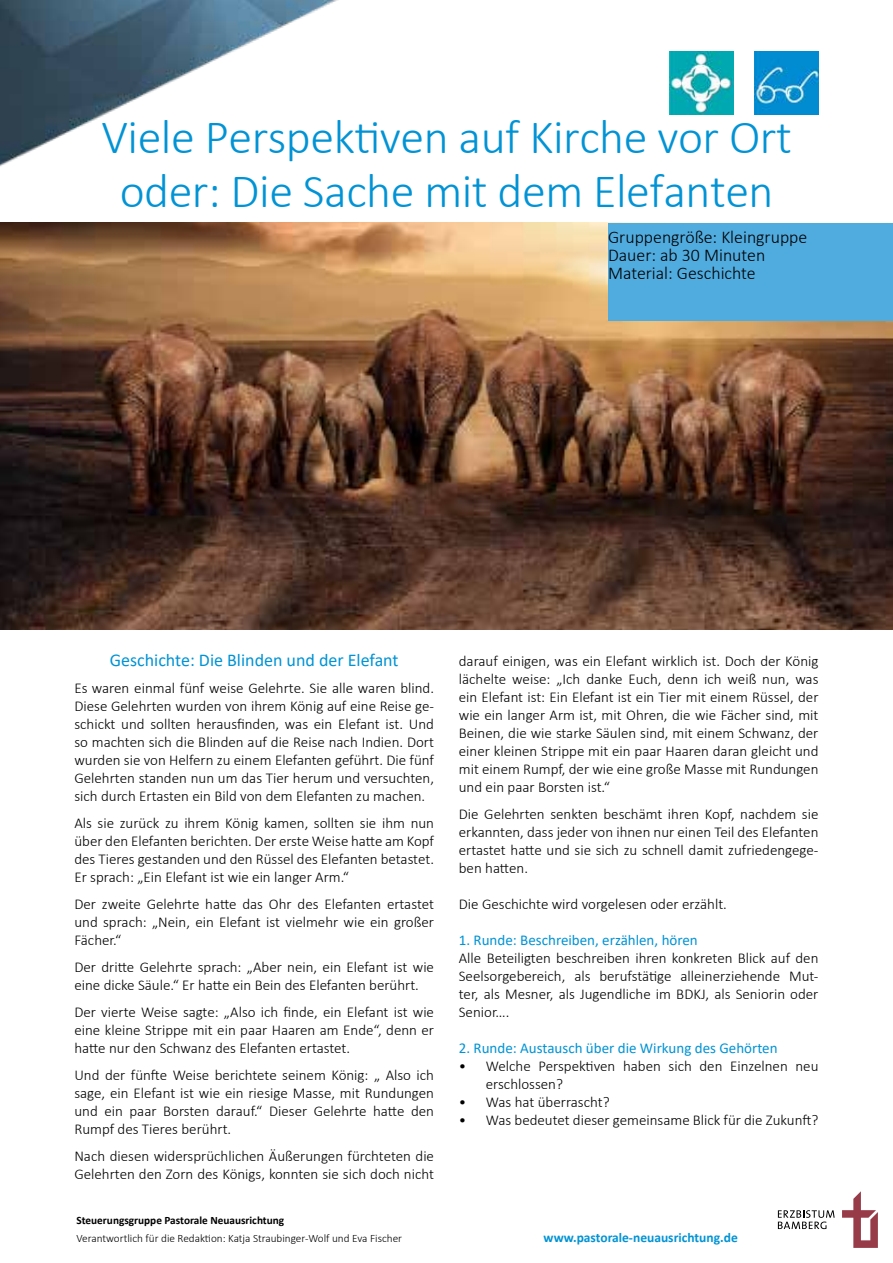
<style>
.page{position:relative;width:893px;height:1263px;background:#fff}
.page>*{position:absolute;margin:0;border:0;box-sizing:border-box;transform-origin:0 0}
.t1{font:300 48px/54px "Calibri";letter-spacing:-.01em;color:#0093d5;text-align:center}
.t2{font:300 18px/18px "Calibri";color:#000}
.t3{font:18px "Calibri";color:#0093d5}
.t4{font:300 15px/18px "Calibri";color:#000;text-align:justify}
.t5{font:15px "Calibri";color:#0093d5}
.t6{font:700 13.5px "Calibri";color:#0093d5}
.t7{font:300 11.25px "Calibri";color:#000}
.t8{font:700 11.25px "Calibri";color:#000}
</style>
<div class="page">
<img style="left:0;top:0;width:338px;height:167px">
<svg style="left:842px;top:1191px;width:36px;height:57px"></svg>
<svg style="left:778px;top:1210px;width:57px;height:19px"></svg>
<img style="left:755px;top:51px;width:64px;height:64px">
<img style="left:0;top:223px;width:893px;height:406px">
<img style="left:670px;top:51px;width:63px;height:64px">
<div style="left:608px;top:223px;width:285px;height:98px;background:#50abdf"></div>
<h1 class="t1" style="left:101px;top:110px;width:692px">Viele Perspektiven auf Kirche vor Ort oder: Die Sache mit dem Elefanten</h1>
<p class="t2" style="left:608px;top:228px;width:201px">Gruppengröße: Kleingruppe<br>Dauer: ab 30 Minuten<br>Material: Geschichte</p>
<p class="t3" style="left:110px;top:648px;width:290px">Geschichte: Die Blinden und der Elefant</p>
<p class="t4" style="left:74px;top:679px;width:361px">Es waren einmal fünf weise Gelehrte. Sie alle waren blind.<br>Diese Gelehrten wurden von ihrem König auf eine Reise ge&shy;schickt und sollten herausfinden, was ein Elefant ist. Und so machten sich die Blinden auf die Reise nach Indien. Dort wurden sie von Helfern zu einem Elefanten geführt. Die fünf Gelehrten standen nun um das Tier herum und versuchten, sich durch Ertasten ein Bild von dem Elefanten zu machen.</p>
<p class="t4" style="left:74px;top:814px;width:361px">Als sie zurück zu ihrem König kamen, sollten sie ihm nun über den Elefanten berichten. Der erste Weise hatte am Kopf des Tieres gestanden und den Rüssel des Elefanten betastet.<br>Er sprach: „Ein Elefant ist wie ein langer Arm.“</p>
<p class="t4" style="left:74px;top:895px;width:361px">Der zweite Gelehrte hatte das Ohr des Elefanten ertastet und sprach: „Nein, ein Elefant ist vielmehr wie ein großer Fächer.“</p>
<p class="t4" style="left:74px;top:958px;width:361px">Der dritte Gelehrte sprach: „Aber nein, ein Elefant ist wie eine dicke Säule.“ Er hatte ein Bein des Elefanten berührt.</p>
<p class="t4" style="left:74px;top:1003px;width:361px">Der vierte Weise sagte: „Also ich finde, ein Elefant ist wie eine kleine Strippe mit ein paar Haaren am Ende“, denn er hatte nur den Schwanz des Elefanten ertastet.</p>
<p class="t4" style="left:74px;top:1066px;width:361px">Und der fünfte Weise berichtete seinem König: „ Also ich sage, ein Elefant ist wie ein riesige Masse, mit Rundungen und ein paar Borsten darauf.“ Dieser Gelehrte hatte den Rumpf des Tieres berührt.</p>
<p class="t4" style="left:74px;top:1147px;width:361px">Nach diesen widersprüchlichen Äußerungen fürchteten die<br>Gelehrten den Zorn des Königs, konnten sie sich doch nicht</p>
<p class="t4" style="left:459px;top:652px;width:361px">darauf einigen, was ein Elefant wirklich ist. Doch der König lächelte weise: „Ich danke Euch, denn ich weiß nun, was ein Elefant ist: Ein Elefant ist ein Tier mit einem Rüssel, der wie ein langer Arm ist, mit Ohren, die wie Fächer sind, mit Beinen, die wie starke Säulen sind, mit einem Schwanz, der einer kleinen Strippe mit ein paar Haaren daran gleicht und mit einem Rumpf, der wie eine große Masse mit Rundungen und ein paar Borsten ist.“</p>
<p class="t4" style="left:459px;top:805px;width:361px">Die Gelehrten senkten beschämt ihren Kopf, nachdem sie erkannten, dass jeder von ihnen nur einen Teil des Elefanten ertastet hatte und sie sich zu schnell damit zufriedengege&shy;ben hatten.</p>
<p class="t4" style="left:459px;top:895px;width:270px">Die Geschichte wird vorgelesen oder erzählt.</p>
<p class="t5" style="left:459px;top:930px;width:240px">1. Runde: Beschreiben, erzählen, hören</p>
<p class="t4" style="left:459px;top:949px;width:361px">Alle Beteiligten beschreiben ihren konkreten Blick auf den Seelsorgebereich, als berufstätige alleinerziehende Mut&shy;ter, als Mesner, als Jugendliche im BDKJ, als Seniorin oder Senior….</p>
<p class="t5" style="left:459px;top:1038px;width:320px">2. Runde: Austausch über die Wirkung des Gehörten</p>
<p class="t4" style="left:486px;top:1057px;width:334px;text-indent:-27px">• Welche Perspektiven haben sich den Einzelnen neu erschlossen?</p>
<p class="t4" style="left:459px;top:1093px;width:152px">• Was hat überrascht?</p>
<p class="t4" style="left:459px;top:1111px;width:361px">• Was bedeutet dieser gemeinsame Blick für die Zukunft?</p>
<p class="t8" style="left:77px;top:1212px;width:209px">Steuerungsgruppe Pastorale Neuausrichtung</p>
<p class="t7" style="left:77px;top:1231px;width:327px">Verantwortlich für die Redaktion: Katja Straubinger-Wolf und Eva Fischer</p>
<p class="t6" style="left:544px;top:1228px;width:196px">www.pastorale-neuausrichtung.de</p>
</div>
